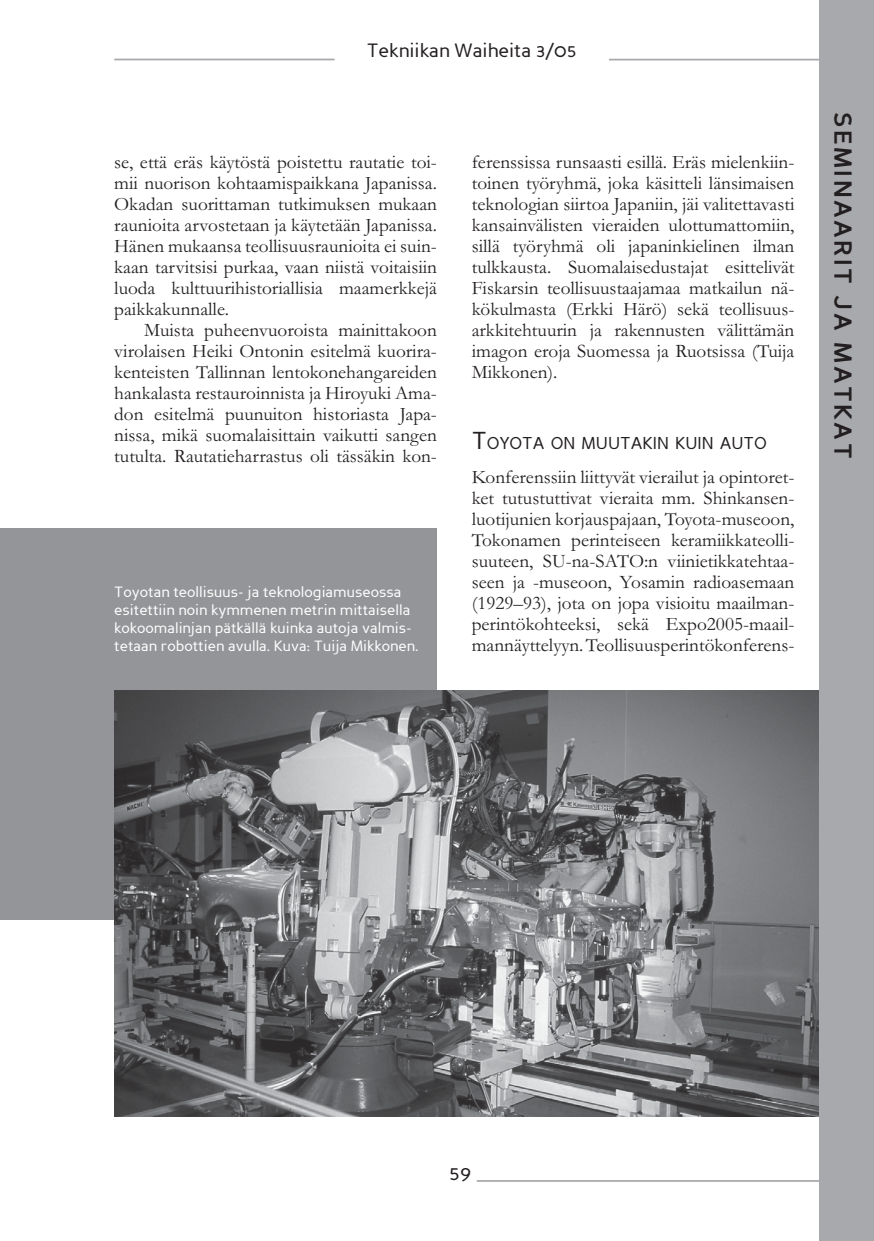
<style>
.page{position:relative;width:874px;height:1241px;background:#fff}
.page>*{position:absolute;margin:0;border:0;box-sizing:border-box;transform-origin:0 0}
.t1{font:700 24.5px "Perspective Sans";letter-spacing:.1em;color:#231f20}
.t2{font:21px "Perspective Sans";color:#231f20}
.t3{font:19.25px/21px "Garamond";color:#231f20;text-align:justify}
.t4{font:19.25px "Perspective Sans";color:#231f20}
.t5{font:17.15px "Perspective Sans";color:#231f20}
.t6{font:14.88px/17.8px "Perspective Sans";color:#fff}
.s1{font-size:24.5px}
</style>
<div class="page">
<div style="left:819px;top:0;width:54px;height:1240px;background:#a7a9ac"></div>
<hr style="left:476px;top:1180px;width:397px;height:2px;background:#a7a9ac">
<hr style="left:609px;top:59px;width:264px;height:1px;background:#a7a9ac">
<hr style="left:114px;top:59px;width:220px;height:1px;background:#a7a9ac">
<div style="left:0;top:528px;width:437px;height:392px;background:#939598"></div>
<img style="left:114px;top:691px;width:704px;height:425px">
<p class="t4" style="left:366px;top:43px;width:211px">Tekniikan Waiheita 3/05</p>
<p class="t3" style="left:114px;top:154px;width:324px">se, että eräs käytöstä poistettu rautatie toi&shy;mii nuorison kohtaamispaikkana Japanissa.<br>Okadan suorittaman tutkimuksen mukaan raunioita arvostetaan ja käytetään Japanissa.<br>Hänen mukaansa teollisuusraunioita ei suin&shy;kaan tarvitsisi purkaa, vaan niistä voitaisiin luoda kulttuurihistoriallisia maamerkkejä paikkakunnalle.</p>
<p class="t3" style="left:114px;top:322px;width:324px;text-indent:30px">Muista puheenvuoroista mainittakoon virolaisen Heiki Ontonin esitelmä kuorira&shy;kenteisten Tallinnan lentokonehangareiden hankalasta restauroinnista ja Hiroyuki Ama&shy;don esitelmä puunuiton historiasta Japa&shy;nissa, mikä suomalaisittain vaikutti sangen tutulta. Rautatieharrastus oli tässäkin kon-</p>
<p class="t6" style="left:114px;top:584px;width:305px">Toyotan teollisuus- ja teknologiamuseossa esitettiin noin kymmenen metrin mittaisella kokoomalinjan pätkällä kuinka autoja valmis&shy;tetaan robottien avulla. Kuva: Tuija Mikkonen.</p>
<p class="t3" style="left:471px;top:154px;width:324px">ferenssissa runsaasti esillä. Eräs mielenkiin&shy;toinen työryhmä, joka käsitteli länsimaisen teknologian siirtoa Japaniin, jäi valitettavasti kansainvälisten vieraiden ulottumattomiin, sillä työryhmä oli japaninkielinen ilman tulkkausta. Suomalaisedustajat esittelivät Fiskarsin teollisuustaajamaa matkailun nä&shy;kökulmasta (Erkki Härö) sekä teollisuus&shy;arkkitehtuurin ja rakennusten välittämän imagon eroja Suomessa ja Ruotsissa (Tuija Mikkonen).</p>
<p class="t5" style="left:471px;top:436px;width:297px"><span class="s1">T</span>OYOTA ON MUUTAKIN KUIN AUTO</p>
<p class="t3" style="left:471px;top:469px;width:324px">Konferenssiin liittyvät vierailut ja opintoret&shy;ket tutustuttivat vieraita mm. Shinkansen&shy;luotijunien korjauspajaan, Toyota-museoon, Tokonamen perinteiseen keramiikkateolli&shy;suuteen, SU-na-SATO:n viinietikkatehtaa&shy;seen ja -museoon, Yosamin radioasemaan (1929–93), jota on jopa visioitu maailman&shy;perintökohteeksi, sekä Expo2005-maail&shy;mannäyttelyyn. Teollisuusperintökonferens-</p>
<p class="t1" style="left:852px;top:112px;width:348px;rotate:90deg">SEMINAARIT JA MATKAT</p>
<p class="t2" style="left:449px;top:1164px;width:24px">59</p>
</div>
